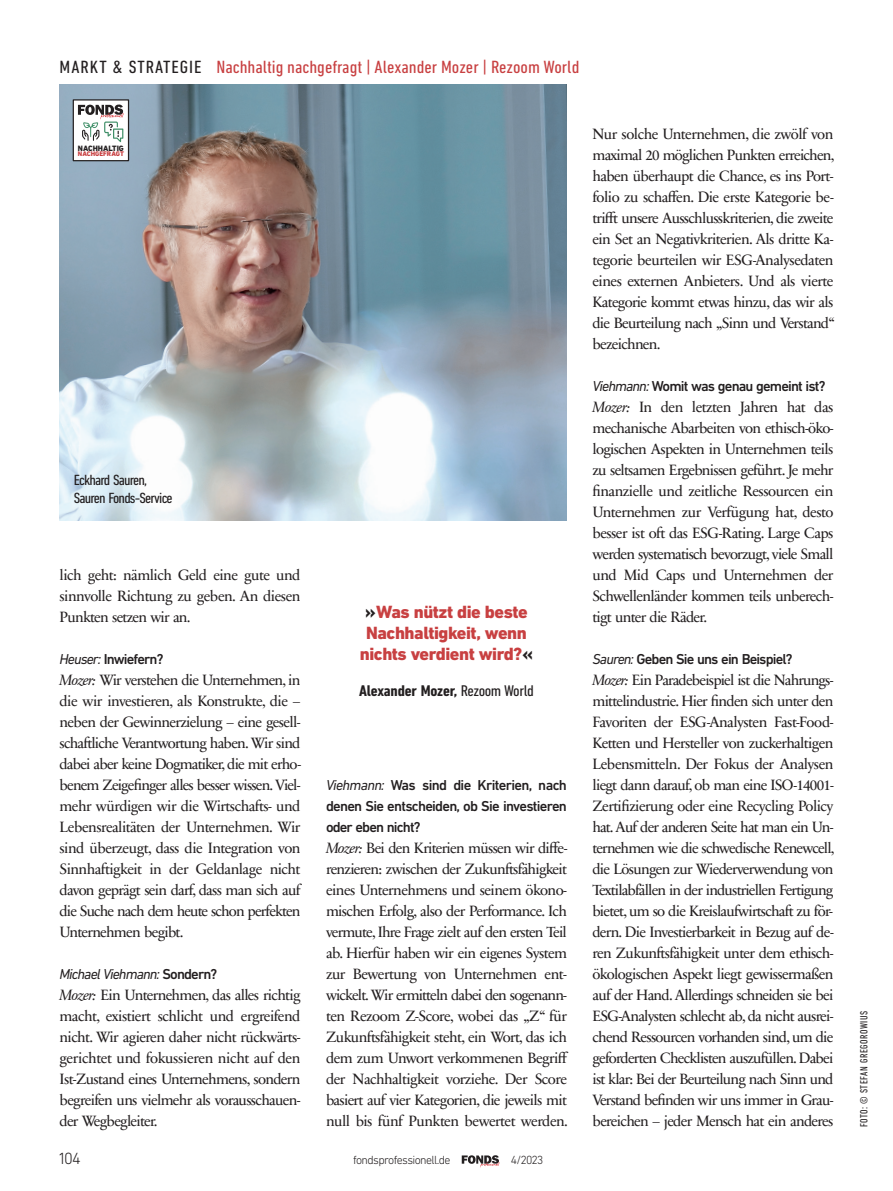
<style>
.page{position:relative;width:893px;height:1191px;background:#fff}
.page>*{position:absolute;margin:0;border:0;box-sizing:border-box;transform-origin:0 0}
.t1{font:condensed 18px "DIN Next LT Pro";color:#c84041;scale:1.11 1}
.t2{font:800 18px/21px "DIN Next LT Pro";letter-spacing:-.025em;color:#c84041;text-align:center}
.t3{font:300 16.5px "DIN Next LT Pro";color:#231f20}
.t4{font:700 condensed 15.75px "DIN Next LT Pro";letter-spacing:-.01em;color:#231f20;scale:1.11 1}
.t5{font:15px/21px "Sabon Next LT";letter-spacing:-.05em;color:#231f20;text-align:justify}
.t6{font:condensed 15px/18.6px "DIN Next LT Pro";letter-spacing:-.05em;color:#231f20;scale:1.11 1}
.t7{font:500 14.7px/21px "DIN Next LT Pro";letter-spacing:-.06em;color:#231f20;text-align:justify}
.t8{font:italic 14.7px "DIN Next LT Pro";letter-spacing:-.06em;color:#231f20}
.t9{font:300 12px "DIN Next LT Pro";letter-spacing:-.05em;color:#231f20}
.t10{font:condensed 10.5px "DIN Next LT Pro";letter-spacing:.05em;color:#231f20}
.t11{font:800 7.95px "DIN Next LT Pro";color:#231f20}
.t12{font:800 6.9px "DIN Next LT Pro";letter-spacing:-.005em;color:#c84041}
.s1{color:#231f20}
.s2{font-weight:400;font-style:italic}
.s3{font-style:italic}
.s4{font-weight:500;font-style:normal}
.s5{font-weight:400}
</style>
<div class="page">
<img style="left:60px;top:84px;width:507px;height:437px">
<svg style="left:462px;top:1155px;width:38px;height:12px"></svg>
<div style="left:73px;top:100px;width:56px;height:61px;background:#fff"></div>
<div style="left:73px;top:99px;width:56px;height:62px;border:1px solid #231f20"></div>
<svg style="left:78px;top:104px;width:46px;height:38px"></svg>
<p class="t1" style="left:60px;top:61px;width:470px"><span class="s1">MARKT &amp; STRATEGIE</span> Nachhaltig nachgefragt | Alexander Mozer | Rezoom World</p>
<p class="t11" style="left:78px;top:143px;width:47px">NACHHALTIG</p>
<p class="t12" style="left:78px;top:150px;width:48px">NACHGEFRAGT</p>
<p class="t6" style="left:74px;top:472px;width:91px">Eckhard Sauren,<br>Sauren Fonds-Service</p>
<p class="t5" style="left:60px;top:563px;width:242px">lich geht: nämlich Geld eine gute und sinnvolle Richtung zu geben. An diesen Punkten setzen wir an.</p>
<p class="t7" style="left:60px;top:650px;width:105px"><span class="s2">Heuser:</span> Inwiefern?</p>
<p class="t5" style="left:60px;top:668px;width:243px"><span class="s3">Mozer:</span> Wir verstehen die Unternehmen, in die wir investieren, als Konstrukte, die – neben der Gewinnerzielung – eine gesell&shy;schaftliche Verantwortung haben. Wir sind dabei aber keine Dogmatiker, die mit erho&shy;benem Zeigefinger alles besser wissen. Viel&shy;mehr würdigen wir die Wirtschafts- und Lebensrealitäten der Unternehmen. Wir sind überzeugt, dass die Integration von Sinnhaftigkeit in der Geldanlage nicht davon geprägt sein darf, dass man sich auf die Suche nach dem heute schon perfekten Unternehmen begibt.</p>
<p class="t8" style="left:60px;top:965px;width:159px">Michael Viehmann: <span class="s4">Sondern?</span></p>
<p class="t5" style="left:60px;top:983px;width:242px"><span class="s3">Mozer:</span> Ein Unternehmen, das alles richtig macht, existiert schlicht und ergreifend nicht. Wir agieren daher nicht rückwärts - gerichtet und fokussieren nicht auf den Ist-Zustand eines Unternehmens, sondern begreifen uns vielmehr als vorausschauen&shy;der Wegbegleiter.</p>
<p class="t2" style="left:360px;top:603px;width:175px"><span class="s1">»</span>Was nützt die beste<br>Nachhaltigkeit, wenn nichts verdient wird?<span class="s1">«</span></p>
<p class="t4" style="left:359px;top:681px;width:159px">Alexander Mozer, <span class="s5">Rezoom World</span></p>
<p class="t7" style="left:326px;top:776px;width:242px"><span class="s2">Viehmann:</span> Was sind die Kriterien, nach denen Sie entscheiden, ob Sie investieren oder eben nicht?</p>
<p class="t5" style="left:326px;top:836px;width:244px"><span class="s3">Mozer:</span> Bei den Kriterien müssen wir diffe&shy;renzieren: zwischen der Zukunftsfähigkeit eines Unternehmens und seinem ökono&shy;mischen Erfolg, also der Performance. Ich vermute, Ihre Frage zielt auf den ersten Teil ab. Hierfür haben wir ein eigenes System zur Bewertung von Unternehmen ent - wickelt. Wir ermitteln dabei den sogenann&shy;ten Rezoom Z-Score, wobei das „Z“ für Zukunftsfähigkeit steht, ein Wort, das ich dem zum Unwort verkommenen Begriff der Nachhaltigkeit vorziehe. Der Score basiert auf vier Kategorien, die jeweils mit null bis fünf Punkten bewertet werden.</p>
<p class="t3" style="left:60px;top:1148px;width:23px">104</p>
<p class="t9" style="left:353px;top:1152px;width:99px">fondsprofessionell.de</p>
<p class="t9" style="left:511px;top:1152px;width:34px">4/2023</p>
<p class="t5" style="left:592px;top:122px;width:244px">Nur solche Unternehmen, die zwölf von maximal 20 möglichen Punkten erreichen, haben überhaupt die Chance, es ins Port - folio zu schaffen. Die erste Kategorie be&shy;trifft unsere Ausschlusskriterien, die zweite ein Set an Negativkriterien. Als dritte Ka - tegorie beurteilen wir ESG-Analysedaten eines externen Anbieters. Und als vierte Kategorie kommt etwas hinzu, das wir als die Beurteilung nach „Sinn und Verstand“ bezeichnen.</p>
<p class="t7" style="left:592px;top:377px;width:234px"><span class="s2">Viehmann:</span> Womit was genau gemeint ist?</p>
<p class="t5" style="left:592px;top:395px;width:242px"><span class="s3">Mozer:</span> In den letzten Jahren hat das mechanische Abarbeiten von ethisch-öko&shy;logischen Aspekten in Unternehmen teils zu seltsamen Ergebnissen geführt. Je mehr finanzielle und zeitliche Ressourcen ein Unternehmen zur Verfügung hat, desto besser ist oft das ESG-Rating. Large Caps werden systematisch bevorzugt, viele Small und Mid Caps und Unternehmen der Schwellenländer kommen teils unberech&shy;tigt unter die Räder.</p>
<p class="t7" style="left:592px;top:650px;width:202px"><span class="s2">Sauren:</span> Geben Sie uns ein Beispiel?</p>
<p class="t5" style="left:592px;top:668px;width:244px"><span class="s3">Mozer:</span> Ein Paradebeispiel ist die Nahrungs&shy;mittelindustrie. Hier finden sich unter den Favoriten der ESG-Analysten Fast-Food-Ketten und Hersteller von zuckerhaltigen Lebensmitteln. Der Fokus der Analysen liegt dann darauf, ob man eine ISO-14001- Zerti fizierung oder eine Recycling Policy hat. Auf der anderen Seite hat man ein Un&shy;ternehmen wie die schwedische Renewcell, die Lösungen zur Wiederverwendung von Textilabfällen in der industriellen Fertigung bietet, um so die Kreislaufwirtschaft zu för&shy;dern. Die Investierbarkeit in Bezug auf de&shy;ren Zukunftsfähigkeit unter dem ethisch&shy;ökologischen Aspekt liegt gewissermaßen auf der Hand. Allerdings schneiden sie bei ESG-Analysten schlecht ab, da nicht ausrei&shy;chend Ressourcen vorhanden sind, um die geforderten Checklisten auszufüllen. Dabei ist klar: Bei der Beurteilung nach Sinn und Verstand befinden wir uns immer in Grau&shy;bereichen – jeder Mensch hat ein anderes</p>
<p class="t10" style="left:860px;top:1127px;width:118px;rotate:-90deg">FOTO: © STEFAN GREGOROWIUS</p>
</div>
